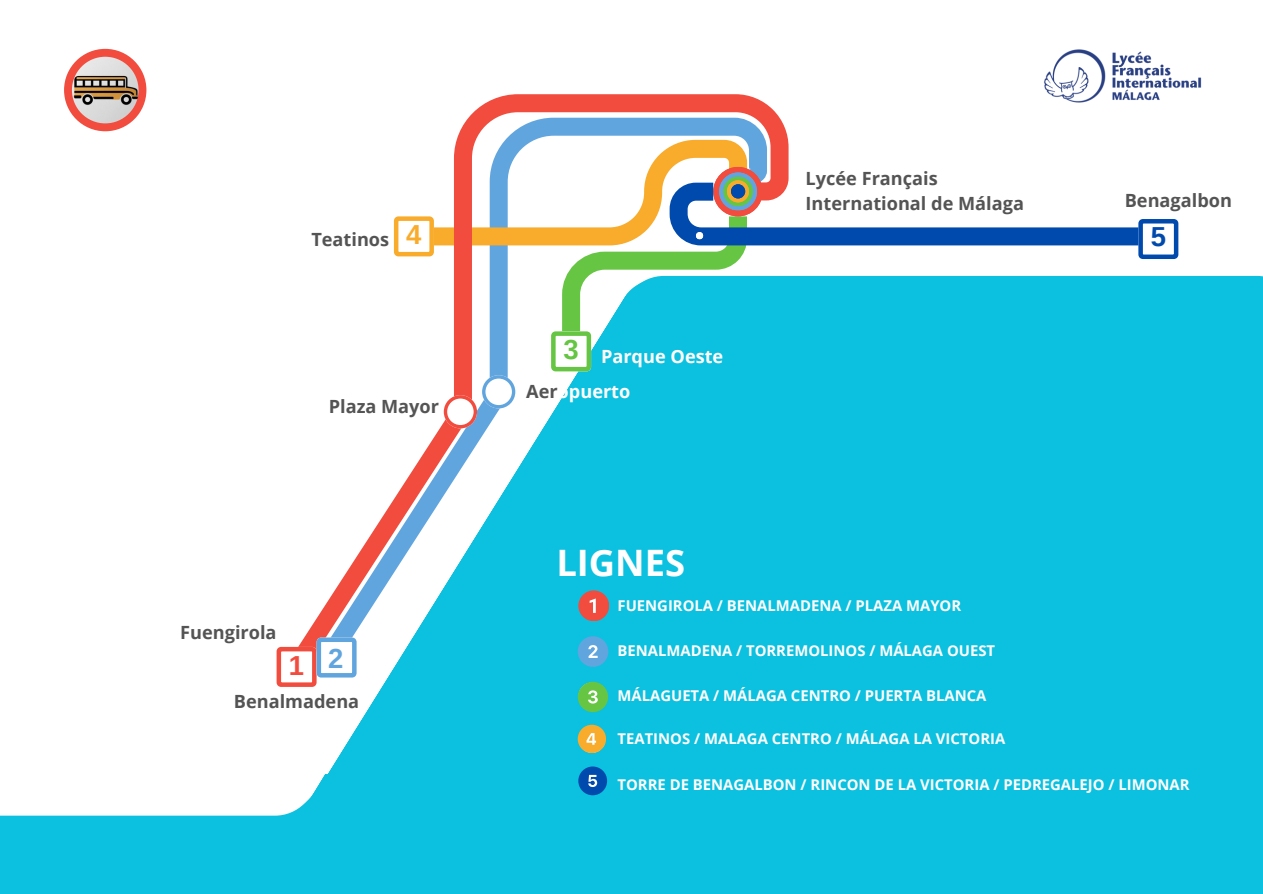
<style>
.page{position:relative;width:1263px;height:894px;background:#fff}
.page>*{position:absolute;margin:0;border:0;box-sizing:border-box;transform-origin:0 0}
.t1{font:700 36.45px "Open Sans";color:#fff}
.t2{font:700 27.45px "Arimo";color:#f14c3e}
.t3{font:700 27.45px "Arimo";color:#61a5df}
.t4{font:700 27.45px "Arimo";color:#f9ab2b}
.t5{font:700 27.45px "Arimo";color:#004aad}
.t6{font:700 27.45px "Arimo";color:#66c542}
.t7{font:700 18.15px/24.3px "Open Sans";color:#545454}
.t8{font:700 18.15px "Open Sans";color:#fff}
.t9{font:700 14.85px "Open Sans";color:#fff}
.s1{color:#545454}
</style>
<div class="page">
<div style="left:0;top:815px;width:311px;height:78px;background:#0cc0df"></div>
<div style="left:311px;top:434px;width:311px;height:459px;background:#0cc0df"></div>
<div style="left:622px;top:276px;width:641px;height:617px;background:#0cc0df"></div>
<svg style="left:316px;top:228px;width:292px;height:585px;fill:#0cc0df"></svg>
<svg style="left:282px;top:701px;width:34px;height:114px"></svg>
<svg style="left:316px;top:368px;width:208px;height:314px"></svg>
<svg style="left:800px;top:227px;width:338px;height:19px"></svg>
<svg style="left:276px;top:384px;width:212px;height:317px"></svg>
<svg style="left:438px;top:94px;width:362px;height:340px"></svg>
<svg style="left:277px;top:637px;width:80px;height:49px"></svg>
<svg style="left:1138px;top:219px;width:40px;height:40px"></svg>
<svg style="left:394px;top:128px;width:369px;height:300px"></svg>
<svg style="left:578px;top:590px;width:31px;height:30px"></svg>
<svg style="left:578px;top:681px;width:30px;height:31px"></svg>
<svg style="left:578px;top:636px;width:30px;height:30px"></svg>
<svg style="left:578px;top:724px;width:28px;height:28px"></svg>
<svg style="left:578px;top:766px;width:29px;height:29px"></svg>
<svg style="left:64px;top:49px;width:82px;height:82px"></svg>
<img style="left:1044px;top:49px;width:158px;height:54px">
<h2 class="t7" style="left:311px;top:227px;width:79px">Teatinos</h2>
<p class="t7" style="left:806px;top:166px;width:220px">Lycée Français<br>International de Málaga</p>
<h2 class="t7" style="left:1125px;top:188px;width:109px">Benagalbon</h2>
<h2 class="t4" style="left:406px;top:219px;width:17px">4</h2>
<h2 class="t5" style="left:1151px;top:221px;width:17px">5</h2>
<p class="t7" style="left:329px;top:393px;width:112px">Plaza Mayor</p>
<h1 class="t7" style="left:180px;top:619px;width:98px">Fuengirola</h1>
<h2 class="t2" style="left:289px;top:649px;width:17px">1</h2>
<p class="t3" style="left:328px;top:643px;width:17px">2</p>
<p class="t7" style="left:234px;top:688px;width:127px">Benalmadena</p>
<h2 class="t6" style="left:563px;top:334px;width:17px">3</h2>
<p class="t8" style="left:601px;top:344px;width:124px">Parque Oeste</p>
<h2 class="t8" style="left:526px;top:378px;width:106px"><span class="s1">Aer</span>opuerto</h2>
<p class="t1" style="left:556px;top:536px;width:130px">LIGNES</p>
<p class="t9" style="left:617px;top:595px;width:345px">FUENGIROLA / BENALMADENA / PLAZA MAYOR</p>
<p class="t9" style="left:617px;top:640px;width:379px">BENALMADENA / TORREMOLINOS / MÁLAGA OUEST</p>
<p class="t9" style="left:617px;top:685px;width:370px">MÁLAGUETA / MÁLAGA CENTRO / PUERTA BLANCA</p>
<p class="t9" style="left:617px;top:728px;width:389px">TEATINOS / MALAGA CENTRO / MÁLAGA LA VICTORIA</p>
<p class="t9" style="left:617px;top:774px;width:574px">TORRE DE BENAGALBON / RINCON DE LA VICTORIA / PEDREGALEJO / LIMONAR</p>
</div>
